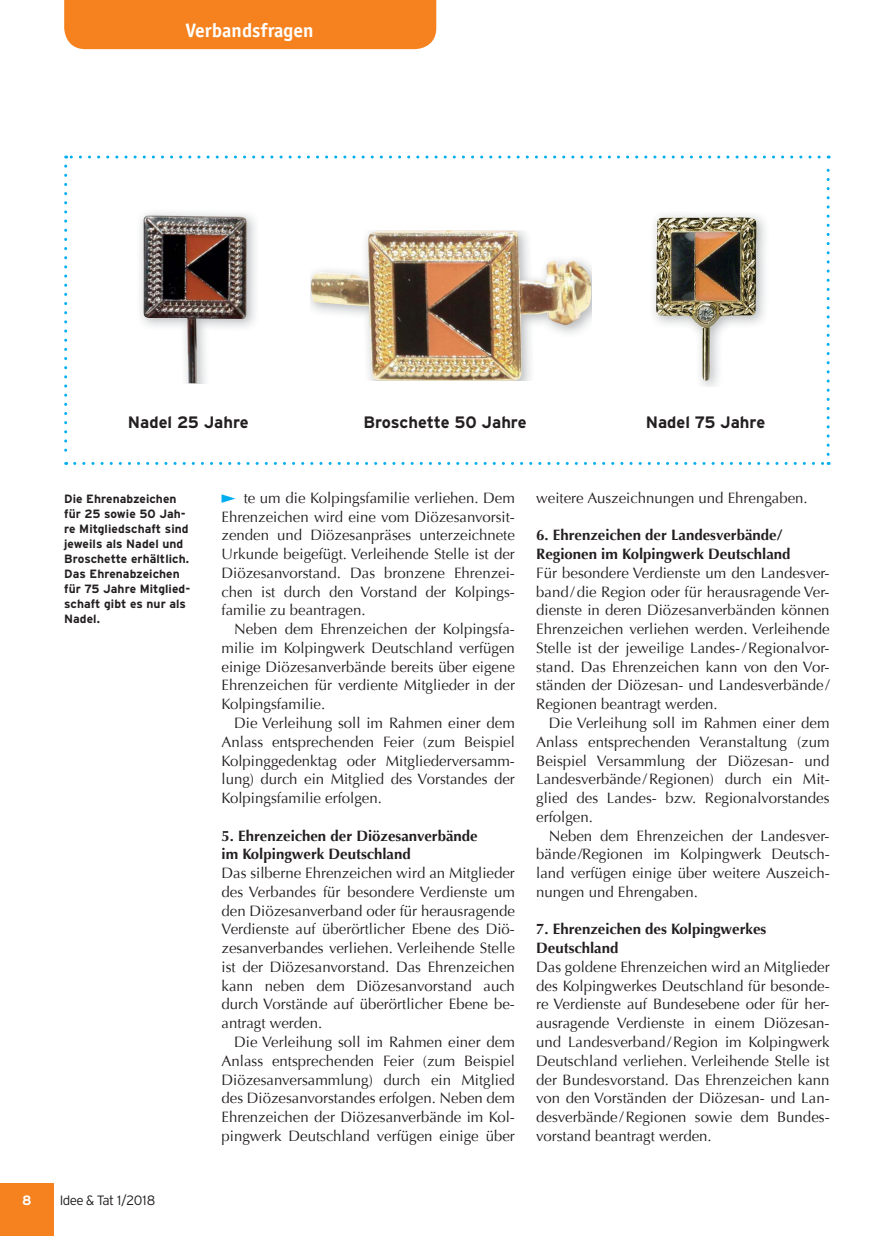
<style>
.page{position:relative;width:872px;height:1236px;background:#fff}
.page>*{position:absolute;margin:0;border:0;box-sizing:border-box;transform-origin:0 0}
.t1{font:700 19.5px "Officina Sans";color:#fff}
.t2{font:700 16.5px "Interstate";color:#231f20}
.t3{font:15px/18.8px "Optima";color:#231f20;text-align:justify}
.t4{font:700 15px/18.8px "Optima";color:#231f20}
.t5{font:300 13.5px "Interstate";letter-spacing:-.05em;color:#231f20}
.t6{font:700 13.5px "Interstate";color:#fff}
.t7{font:700 12px/15px "Interstate";letter-spacing:.005em;color:#231f20}
</style>
<div class="page">
<svg style="left:64px;top:166px;width:3px;height:299px"></svg>
<svg style="left:75px;top:462px;width:754px;height:3px"></svg>
<svg style="left:827px;top:155px;width:3px;height:299px"></svg>
<svg style="left:66px;top:155px;width:753px;height:3px"></svg>
<svg style="left:222px;top:494px;width:13px;height:8px"></svg>
<img style="left:143px;top:215px;width:104px;height:168px">
<img style="left:311px;top:230px;width:280px;height:150px">
<img style="left:656px;top:217px;width:101px;height:164px">
<div style="left:64px;top:0;width:372px;height:49px;background:#f5821f"></div>
<div style="left:0;top:1183px;width:53px;height:52px;background:#f5821f"></div>
<h1 class="t1" style="left:185px;top:23px;width:130px">Verbandsfragen</h1>
<p class="t6" style="left:22px;top:1194px;width:11px">8</p>
<p class="t2" style="left:128px;top:416px;width:122px">Nadel 25 Jahre</p>
<p class="t2" style="left:363px;top:416px;width:165px">Broschette 50 Jahre</p>
<p class="t2" style="left:646px;top:416px;width:121px">Nadel 75 Jahre</p>
<p class="t7" style="left:64px;top:492px;width:128px">Die Ehrenabzeichen für 25 sowie 50 Jah&shy;re Mitgliedschaft sind jeweils als Nadel und<br>Broschette erhältlich.<br>Das Ehrenabzeichen für 75 Jahre Mitglied&shy;schaft gibt es nur als<br>Nadel.</p>
<p class="t3" style="left:221px;top:488px;width:295px;text-indent:22px">te um die Kolpingsfamilie verliehen. Dem Ehrenzeichen wird eine vom Diözesanvorsit&shy;zenden und Diözesanpräses unterzeichnete Urkunde beigefügt. Verleihende Stelle ist der Diözesanvorstand. Das bronzene Ehrenzei&shy;chen ist durch den Vorstand der Kolpings&shy;familie zu beantragen.</p>
<p class="t3" style="left:221px;top:619px;width:295px;text-indent:13px">Neben dem Ehrenzeichen der Kolpingsfa&shy;milie im Kolpingwerk Deutschland verfügen einige Diözesanverbände bereits über eigene Ehrenzeichen für verdiente Mitglieder in der Kolpingsfamilie.</p>
<p class="t3" style="left:221px;top:713px;width:295px;text-indent:13px">Die Verleihung soll im Rahmen einer dem Anlass entsprechenden Feier (zum Beispiel Kolpinggedenktag oder Mitgliederversamm&shy;lung) durch ein Mitglied des Vorstandes der Kolpingsfamilie erfolgen.</p>
<p class="t4" style="left:221px;top:826px;width:258px">5. Ehrenzeichen der Diözesanverbände im Kolpingwerk Deutschland</p>
<p class="t3" style="left:221px;top:863px;width:295px">Das silberne Ehrenzeichen wird an Mitglieder des Verbandes für besondere Verdienste um den Diözesanverband oder für herausragende Verdienste auf überörtlicher Ebene des Diö&shy;zesanverbandes verliehen. Verleihende Stelle ist der Diözesanvorstand. Das Ehrenzeichen kann neben dem Diözesanvorstand auch durch Vorstände auf überörtlicher Ebene be&shy;antragt werden.</p>
<p class="t3" style="left:221px;top:1032px;width:295px;text-indent:13px">Die Verleihung soll im Rahmen einer dem Anlass entsprechenden Feier (zum Beispiel Diözesanversammlung) durch ein Mitglied des Diözesanvorstandes erfolgen. Neben dem Ehrenzeichen der Diözesanverbände im Kol&shy;pingwerk Deutschland verfügen einige über</p>
<p class="t5" style="left:60px;top:1194px;width:97px">Idee &amp; Tat 1/2018</p>
<p class="t3" style="left:536px;top:488px;width:273px">weitere Auszeichnungen und Ehrengaben.</p>
<p class="t4" style="left:536px;top:526px;width:256px">6. Ehrenzeichen der Landesverbände/<br>Regionen im Kolpingwerk Deutschland</p>
<p class="t3" style="left:536px;top:563px;width:295px">Für besondere Verdienste um den Landesver&shy;band / die Region oder für herausragende Ver&shy;dienste in deren Diözesanverbänden können Ehrenzeichen verliehen werden. Verleihende Stelle ist der jeweilige Landes- / Regionalvor&shy;stand. Das Ehrenzeichen kann von den Vor&shy;ständen der Diözesan- und Landesverbände / Regionen beantragt werden.</p>
<p class="t3" style="left:536px;top:713px;width:295px;text-indent:13px">Die Verleihung soll im Rahmen einer dem Anlass entsprechenden Veranstaltung (zum Beispiel Versammlung der Diözesan- und Landesverbände / Regionen) durch ein Mit&shy;glied des Landes- bzw. Regionalvorstandes erfolgen.</p>
<p class="t3" style="left:536px;top:826px;width:295px;text-indent:13px">Neben dem Ehrenzeichen der Landesver&shy;bände /Regionen im Kolpingwerk Deutsch&shy;land verfügen einige über weitere Auszeich&shy;nungen und Ehrengaben.</p>
<p class="t4" style="left:536px;top:919px;width:232px">7. Ehrenzeichen des Kolpingwerkes<br>Deutschland</p>
<p class="t3" style="left:536px;top:957px;width:295px">Das goldene Ehrenzeichen wird an Mitglieder des Kolpingwerkes Deutschland für besonde&shy;re Verdienste auf Bundesebene oder für her&shy;ausragende Verdienste in einem Diözesan&shy;und Landesverband / Region im Kolpingwerk Deutschland verliehen. Verleihende Stelle ist der Bundesvorstand. Das Ehrenzeichen kann von den Vorständen der Diözesan- und Lan&shy;desverbände / Regionen sowie dem Bundes&shy;vorstand beantragt werden.</p>
</div>
